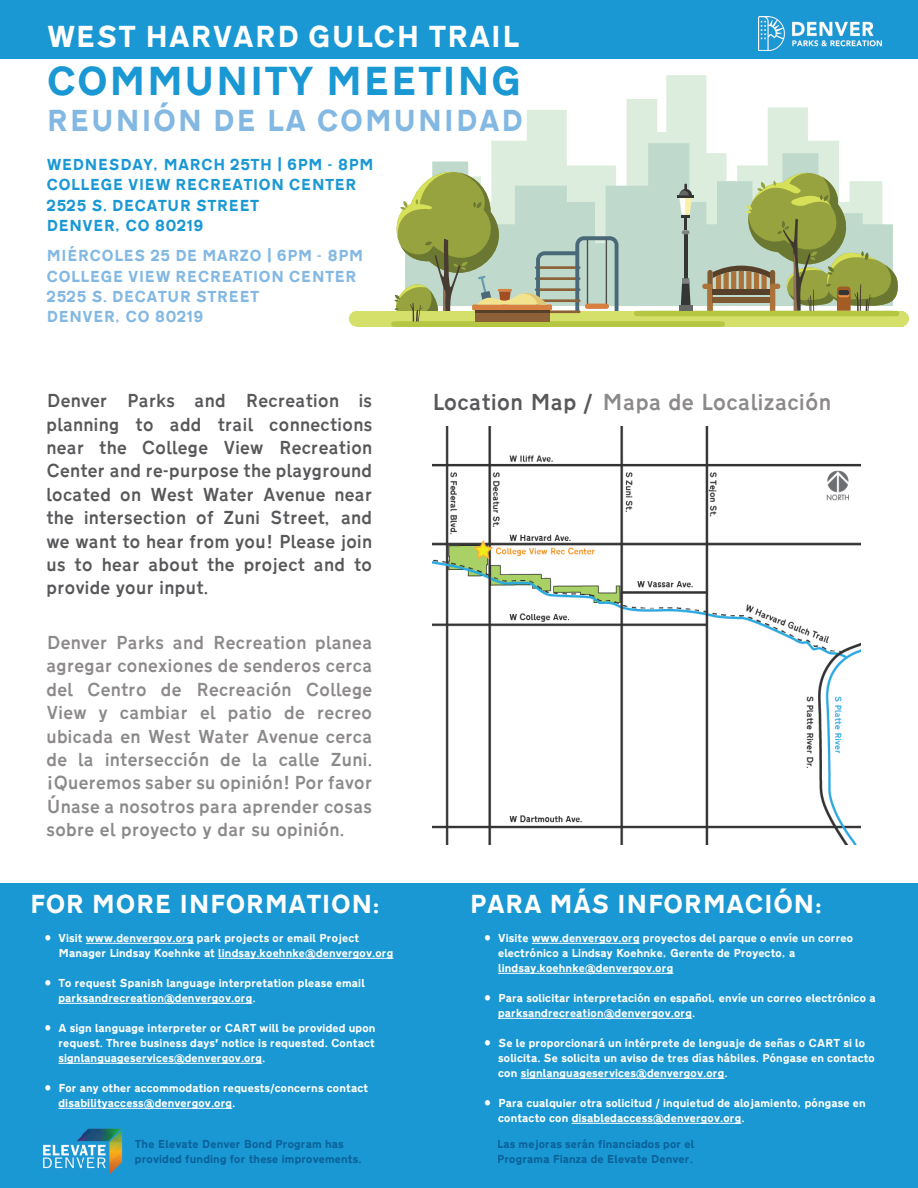
<style>
.page{position:relative;width:918px;height:1188px;background:#fff}
.page>*{position:absolute;margin:0;border:0;box-sizing:border-box;transform-origin:0 0}
.t1{font:800 42px "Roadgeek 2005 Transport";letter-spacing:.01em;color:#1a98d4}
.t2{font:800 31.5px "Roadgeek 2005 Transport";letter-spacing:.01em;color:#fff}
.t3{font:800 31.5px "Roadgeek 2005 Transport";letter-spacing:.03em;color:#83b8e3}
.t4{font:800 27px "Roadgeek 2005 Transport";color:#fff}
.t5{font:500 24px "Roadgeek 2005 Transport";color:#8c898b}
.t6{font:500 19.5px/23.4px "Roadgeek 2005 Transport";color:#8c898b;text-align:justify}
.t7{font:500 19.5px/23.4px "Roadgeek 2005 Transport";color:#58585b;text-align:justify}
.t8{font:800 16.5px/20.2px "Roadgeek 2005 Transport";letter-spacing:.01em;color:#1a98d4}
.t9{font:800 16.5px/20.2px "Roadgeek 2005 Transport";letter-spacing:.01em;color:#83b8e3}
.t10{font:800 12px/15px "Roadgeek 2005 Transport";color:#fff}
.t11{font:800 12px "Roadgeek 2005 Transport";color:#0c629a}
.s1{color:#58585b}
</style>
<div class="page">
<div style="left:0;top:883px;width:918px;height:305px;background:#1a98d4"></div>
<div style="left:0;top:0;width:918px;height:58px;background:#1a98d4"></div>
<img style="left:758px;top:17px;width:123px;height:33px">
<svg style="left:491px;top:75px;width:348px;height:68px"></svg>
<svg style="left:491px;top:143px;width:348px;height:10px;fill:#dceddd"></svg>
<hr style="left:572px;top:1123px;width:169px;height:1px;background:#fff">
<hr style="left:521px;top:1078px;width:203px;height:1px;background:#fff">
<hr style="left:498px;top:1018px;width:194px;height:1px;background:#fff">
<hr style="left:498px;top:973px;width:175px;height:1px;background:#fff">
<hr style="left:532px;top:943px;width:108px;height:1px;background:#fff">
<hr style="left:58px;top:1108px;width:174px;height:1px;background:#fff">
<hr style="left:58px;top:1063px;width:204px;height:1px;background:#fff">
<hr style="left:58px;top:1003px;width:194px;height:1px;background:#fff">
<hr style="left:218px;top:958px;width:175px;height:1px;background:#fff">
<hr style="left:86px;top:943px;width:108px;height:1px;background:#fff">
<div style="left:349px;top:311px;width:16px;height:16px;background:#d4e06a;border-radius:50%"></div>
<div style="left:357px;top:311px;width:546px;height:16px;background:#d4e069"></div>
<div style="left:893px;top:311px;width:16px;height:16px;background:#d4e06a;border-radius:50%"></div>
<svg style="left:391px;top:153px;width:508px;height:174px"></svg>
<img style="left:432px;top:427px;width:429px;height:417px">
<img style="left:43px;top:1128px;width:79px;height:46px">
<p class="t2" style="left:46px;top:14px;width:474px">WEST HARVARD GULCH TRAIL</p>
<h1 class="t1" style="left:46px;top:52px;width:477px">COMMUNITY MEETING</h1>
<h1 class="t3" style="left:46px;top:98px;width:478px">REUNIÓN DE LA COMUNIDAD</h1>
<p class="t8" style="left:46px;top:153px;width:329px">WEDNESDAY, MARCH 25TH | 6PM - 8PM<br>COLLEGE VIEW RECREATION CENTER<br>2525 S. DECATUR STREET<br>DENVER, CO 80219</p>
<p class="t9" style="left:46px;top:244px;width:318px">MIÉRCOLES 25 DE MARZO | 6PM - 8PM<br>COLLEGE VIEW RECREATION CENTER<br>2525 S. DECATUR STREET<br>DENVER, CO 80219</p>
<p class="t7" style="left:46px;top:388px;width:328px">Denver Parks and Recreation is planning to add trail connections near the College View Recreation Center and re-purpose the playground located on West Water Avenue near the intersection of Zuni Street, and we want to hear from you! Please join us to hear about the project and to provide your input.</p>
<p class="t6" style="left:46px;top:629px;width:328px">Denver Parks and Recreation planea agregar conexiones de senderos cerca del Centro de Recreación College View y cambiar el patio de recreo ubicada en West Water Avenue cerca de la intersección de la calle Zuni. ¡Queremos saber su opinión! Por favor Únase a nosotros para aprender cosas sobre el proyecto y dar su opinión.</p>
<h2 class="t4" style="left:30px;top:885px;width:351px">FOR MORE INFORMATION:</h2>
<p class="t10" style="left:58px;top:929px;width:336px;text-indent:-14px">• Visit www.denvergov.org park projects or email Project<br>Manager Lindsay Koehnke at lindsay.koehnke@denvergov.org</p>
<p class="t10" style="left:58px;top:974px;width:308px;text-indent:-14px">• To request Spanish language interpretation please email parksandrecreation@denvergov.org.</p>
<p class="t10" style="left:58px;top:1019px;width:319px;text-align:justify;text-indent:-14px">• A sign language interpreter or CART will be provided upon request. Three business days’ notice is requested. Contact signlanguageservices@denvergov.org.</p>
<p class="t10" style="left:58px;top:1079px;width:311px;text-indent:-14px">• For any other accommodation requests/concerns contact disabilityaccess@denvergov.org.</p>
<h2 class="t5" style="left:432px;top:386px;width:401px"><span class="s1">Location Map /</span> Mapa de Localización</h2>
<h2 class="t4" style="left:470px;top:885px;width:354px">PARA MÁS INFORMACIÓN:</h2>
<p class="t10" style="left:498px;top:929px;width:357px;text-indent:-14px">• Visite www.denvergov.org proyectos del parque o envíe un correo electrónico a Lindsay Koehnke, Gerente de Proyecto, a lindsay.koehnke@denvergov.org</p>
<p class="t10" style="left:498px;top:989px;width:379px;text-indent:-14px">• Para solicitar interpretación en español, envíe un correo electrónico a parksandrecreation@denvergov.org.</p>
<p class="t10" style="left:498px;top:1034px;width:379px;text-indent:-14px">• Se le proporcionará un intérprete de lenguaje de señas o CART si lo solicita. Se solicita un aviso de tres días hábiles. Póngase en contacto con signlanguageservices@denvergov.org.</p>
<p class="t10" style="left:498px;top:1094px;width:369px;text-indent:-14px">• Para cualquier otra solicitud / inquietud de alojamiento, póngase en contacto con disabledaccess@denvergov.org.</p>
<p class="t11" style="left:135px;top:1135px;width:210px">The Elevate Denver Bond Program has</p>
<p class="t11" style="left:497px;top:1135px;width:199px">Las mejoras serán financiados por el</p>
<p class="t11" style="left:135px;top:1150px;width:228px">provided funding for these improvements.</p>
<p class="t11" style="left:497px;top:1150px;width:198px">Programa Fianza de Elevate Denver.</p>
</div>
